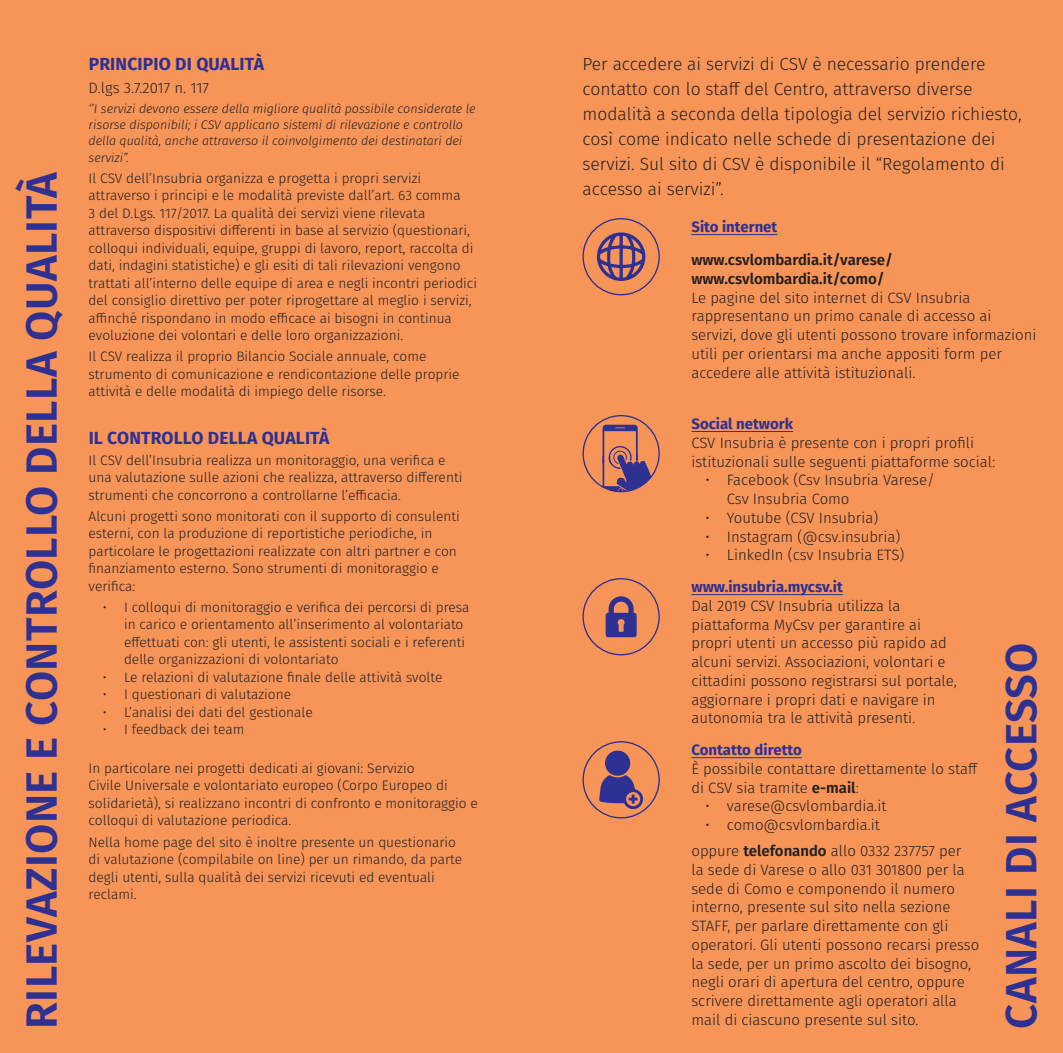
<style>
.page{position:relative;width:1063px;height:1053px;background:#fff}
.page>*{position:absolute;margin:0;border:0;box-sizing:border-box;transform-origin:0 0}
.t1{font:600 43.75px "Fira Sans";letter-spacing:.01em;color:#2e3092}
.t2{font:300 17.5px/25px "Fira Sans";color:#231f20}
.t3{font:700 17.5px "Fira Sans";letter-spacing:.01em;color:#2e3092}
.t4{font:300 15px/18.8px "Fira Sans";color:#231f20}
.t5{font:700 15px "Fira Sans";color:#2e3092}
.t6{font:600 15px/18.8px "Fira Sans";color:#231f20}
.t7{font:300 13.75px/17.5px "Fira Sans";color:#231f20}
.t8{font:italic 300 12.5px/16.2px "Fira Sans";color:#231f20}
.s1{font-weight:600}
</style>
<div class="page">
<div style="left:0;top:0;width:1063px;height:1052px;background:#f79559"></div>
<hr style="left:691px;top:234px;width:86px;height:1px;background:#2e3092">
<hr style="left:691px;top:431px;width:102px;height:1px;background:#2e3092">
<hr style="left:691px;top:594px;width:152px;height:1px;background:#2e3092">
<hr style="left:691px;top:757px;width:111px;height:1px;background:#2e3092">
<svg style="left:597px;top:232px;width:48px;height:49px"></svg>
<div style="left:582px;top:218px;width:78px;height:77px;border:1px solid #2e3092;border-radius:50%"></div>
<svg style="left:602px;top:424px;width:51px;height:67px"></svg>
<div style="left:582px;top:415px;width:78px;height:77px;border:1px solid #2e3092;border-radius:50%"></div>
<svg style="left:606px;top:596px;width:31px;height:41px"></svg>
<div style="left:582px;top:578px;width:78px;height:77px;border:1px solid #2e3092;border-radius:50%"></div>
<div style="left:605px;top:750px;width:25px;height:25px;background:#2e3092;border-radius:50%"></div>
<svg style="left:599px;top:775px;width:44px;height:34px"></svg>
<div style="left:582px;top:741px;width:78px;height:77px;border:1px solid #2e3092;border-radius:50%"></div>
<h1 class="t1" style="left:6px;top:1028px;width:859px;rotate:-90deg">RILEVAZIONE E CONTROLLO DELLA QUALITÀ</h1>
<p class="t3" style="left:89px;top:49px;width:177px">PRINCIPIO DI QUALITÀ</p>
<p class="t4" style="left:89px;top:78px;width:122px">D.lgs 3.7.2017 n. 117</p>
<p class="t8" style="left:89px;top:100px;width:388px">‘’I servizi devono essere della migliore qualità possibile considerate le risorse disponibili; i CSV applicano sistemi di rilevazione e controllo della qualità, anche attraverso il coinvolgimento dei destinatari dei servizi”.</p>
<p class="t7" style="left:89px;top:169px;width:390px">Il CSV dell’Insubria organizza e progetta i propri servizi attraverso i principi e le modalità previste dall’art. 63 comma<br>3 del D.Lgs. 117/2017. La qualità dei servizi viene rilevata attraverso dispositivi differenti in base al servizio (questionari, colloqui individuali, equipe, gruppi di lavoro, report, raccolta di dati, indagini statistiche) e gli esiti di tali rilevazioni vengono trattati all’interno delle equipe di area e negli incontri periodici del consiglio direttivo per poter riprogettare al meglio i servizi, affinché rispondano in modo efficace ai bisogni in continua evoluzione dei volontari e delle loro organizzazioni.</p>
<p class="t7" style="left:89px;top:348px;width:373px">Il CSV realizza il proprio Bilancio Sociale annuale, come strumento di comunicazione e rendicontazione delle proprie attività e delle modalità di impiego delle risorse.</p>
<p class="t3" style="left:89px;top:422px;width:242px">IL CONTROLLO DELLA QUALITÀ</p>
<p class="t7" style="left:89px;top:451px;width:375px">Il CSV dell’Insubria realizza un monitoraggio, una verifica e una valutazione sulle azioni che realizza, attraverso differenti strumenti che concorrono a controllarne l’efficacia.</p>
<p class="t7" style="left:89px;top:507px;width:373px">Alcuni progetti sono monitorati con il supporto di consulenti esterni, con la produzione di reportistiche periodiche, in particolare le progettazioni realizzate con altri partner e con finanziamento esterno. Sono strumenti di monitoraggio e verifica:</p>
<p class="t7" style="left:124px;top:598px;width:347px;text-indent:-21px">• I colloqui di monitoraggio e verifica dei percorsi di presa in carico e orientamento all’inserimento al volontariato effettuati con: gli utenti, le assistenti sociali e i referenti delle organizzazioni di volontariato</p>
<p class="t7" style="left:103px;top:668px;width:341px">• Le relazioni di valutazione finale delle attività svolte</p>
<p class="t7" style="left:103px;top:685px;width:190px">• I questionari di valutazione</p>
<p class="t7" style="left:103px;top:703px;width:212px">• L’analisi dei dati del gestionale</p>
<p class="t7" style="left:103px;top:720px;width:143px">• I feedback dei team</p>
<p class="t7" style="left:89px;top:759px;width:391px">In particolare nei progetti dedicati ai giovani: Servizio<br>Civile Universale e volontariato europeo (Corpo Europeo di solidarietà), si realizzano incontri di confronto e monitoraggio e colloqui di valutazione periodica.</p>
<p class="t7" style="left:89px;top:832px;width:375px">Nella home page del sito è inoltre presente un questionario di valutazione (compilabile on line) per un rimando, da parte degli utenti, sulla qualità dei servizi ricevuti ed eventuali reclami.</p>
<p class="t2" style="left:582px;top:51px;width:441px">Per accedere ai servizi di CSV è necessario prendere contatto con lo staff del Centro, attraverso diverse modalità a seconda della tipologia del servizio richiesto, così come indicato nelle schede di presentazione dei servizi. Sul sito di CSV è disponibile il “Regolamento di accesso ai servizi”.</p>
<p class="t5" style="left:691px;top:214px;width:87px">Sito internet</p>
<p class="t6" style="left:691px;top:249px;width:203px">www.csvlombardia.it/varese/ www.csvlombardia.it/como/</p>
<p class="t4" style="left:691px;top:288px;width:346px">Le pagine del sito internet di CSV Insubria rappresentano un primo canale di accesso ai servizi, dove gli utenti possono trovare informazioni utili per orientarsi ma anche appositi form per accedere alle attività istituzionali.</p>
<p class="t5" style="left:691px;top:411px;width:103px">Social network</p>
<p class="t4" style="left:691px;top:433px;width:305px">CSV Insubria è presente con i propri profili istituzionali sulle seguenti piattaforme social:</p>
<p class="t4" style="left:727px;top:470px;width:210px;text-indent:-21px">• Facebook (Csv Insubria Varese/<br>Csv Insubria Como</p>
<p class="t4" style="left:706px;top:508px;width:174px">• Youtube (CSV Insubria)</p>
<p class="t4" style="left:706px;top:527px;width:196px">• Instagram (@csv.insubria)</p>
<p class="t4" style="left:706px;top:545px;width:200px">• LinkedIn (csv Insubria ETS)</p>
<p class="t5" style="left:691px;top:574px;width:153px">www.insubria.mycsv.it</p>
<p class="t4" style="left:691px;top:596px;width:267px">Dal 2019 CSV Insubria utilizza la piattaforma MyCsv per garantire ai propri utenti un accesso più rapido ad alcuni servizi. Associazioni, volontari e cittadini possono registrarsi sul portale, aggiornare i propri dati e navigare in autonomia tra le attività presenti.</p>
<p class="t5" style="left:691px;top:737px;width:112px">Contatto diretto</p>
<p class="t4" style="left:691px;top:759px;width:288px">È possibile contattare direttamente lo staff di CSV sia tramite <span class="s1">e-mail</span>:</p>
<p class="t4" style="left:706px;top:796px;width:182px">• varese@csvlombardia.it</p>
<p class="t4" style="left:691px;top:811px;width:271px;line-height:25.9px;text-indent:14px">• como@csvlombardia.it<br>oppure <span class="s1">telefonando</span> allo 0332 237757 per</p>
<p class="t4" style="left:691px;top:860px;width:289px">la sede di Varese o allo 031 301800 per la sede di Como e componendo il numero interno, presente sul sito nella sezione STAFF, per parlare direttamente con gli operatori. Gli utenti possono recarsi presso la sede, per un primo ascolto dei bisogno, negli orari di apertura del centro, oppure scrivere direttamente agli operatori alla mail di ciascuno presente sul sito.</p>
<h1 class="t1" style="left:985px;top:1028px;width:387px;rotate:-90deg">CANALI DI ACCESSO</h1>
</div>
